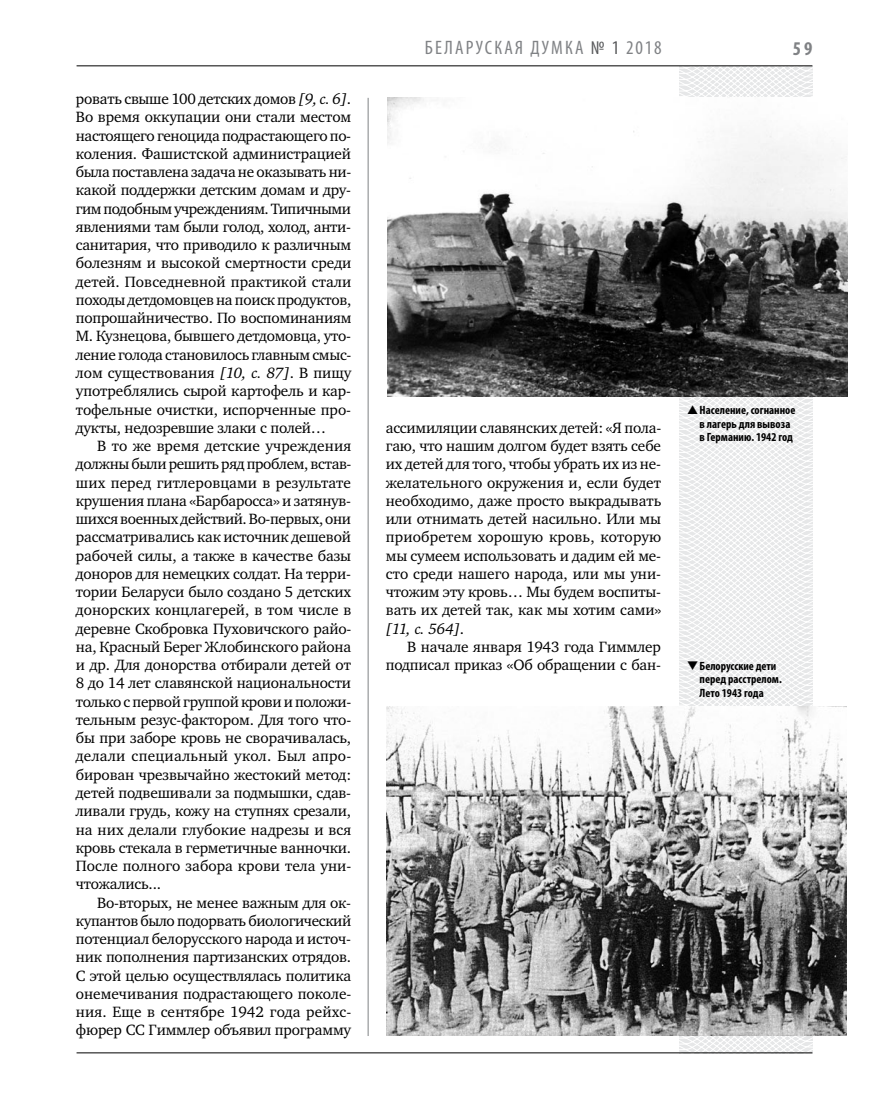
<style>
.page{position:relative;width:872px;height:1106px;background:#fff}
.page>*{position:absolute;margin:0;border:0;box-sizing:border-box;transform-origin:0 0}
.t1{font:condensed 19.5px "Myriad Pro";letter-spacing:.11em;color:#808285}
.t2{font:700 condensed 19.5px "Myriad Pro";color:#808285}
.t3{font:15.3px/18.3px "Charter C";letter-spacing:-.01em;color:#000;text-align:justify}
.t4{font:700 condensed 12px/13.5px "Myriad Pro";color:#000}
.s1{font-style:italic}
.s2{color:#58595b}
</style>
<div class="page">
<hr style="left:368px;top:98px;width:1px;height:938px;background:#808285">
<svg style="left:621px;top:65px;width:227px;height:989px"></svg>
<hr style="left:77px;top:65px;width:735px;height:1px;background:#000">
<hr style="left:77px;top:1052px;width:735px;height:1px;background:#000">
<img style="left:388px;top:97px;width:459px;height:299px">
<img style="left:386px;top:706px;width:460px;height:329px">
<svg style="left:687px;top:405px;width:23px;height:10px"></svg>
<svg style="left:698px;top:669px;width:12px;height:1px"></svg>
<p class="t3" style="left:76px;top:90px;width:277px">ровать свыше 100 детских домов <span class="s1">[9, с. 6]</span>.<br>Во время оккупации они стали местом настоящего геноцида подрастающего по&shy;коления. Фашистской администрацией была поставлена задача не оказывать ни&shy;какой поддержки детским домам и дру&shy;гим подобным учреждениям. Типичными явлениями там были голод, холод, анти&shy;санитария, что приводило к различным болезням и высокой смертности среди детей. Повседневной практикой стали походы детдомовцев на поиск продуктов, попрошайничество. По воспоминаниям М. Кузнецова, бывшего детдомовца, уто&shy;ление голода становилось главным смыс&shy;лом существования <span class="s1">[10, с. 87]</span>. В пищу употреблялись сырой картофель и кар&shy;тофельные очистки, испорченные про&shy;дукты, недозревшие злаки с полей…</p>
<p class="t3" style="left:76px;top:437px;width:277px;text-indent:21px">В то же время детские учреждения должны были решить ряд проблем, встав&shy;ших перед гитлеровцами в результате крушения плана «Барбаросса» и затянув&shy;шихся военных действий. Во-первых, они рассматривались как источник дешевой рабочей силы, а также в качестве базы доноров для немецких солдат. На терри&shy;тории Беларуси было создано 5 детских донорских концлагерей, в том числе в деревне Скобровка Пуховичского райо&shy;на, Красный Берег Жлобинского района и др. Для донорства отбирали детей от 8 до 14 лет славянской национальности только с первой группой крови и положи&shy;тельным резус-фактором. Для того что&shy;бы при заборе кровь не сворачивалась, делали специальный укол. Был апро&shy;бирован чрезвычайно жестокий метод: детей подвешивали за подмышки, сдав&shy;ливали грудь, кожу на ступнях срезали, на них делали глубокие надрезы и вся кровь стекала в герметичные ванночки.<br>После полного забора крови тела уни&shy;чтожались...</p>
<p class="t3" style="left:76px;top:893px;width:277px;text-indent:21px">Во-вторых, не менее важным для ок&shy;купантов было подорвать биологический потенциал белорусского народа и источ&shy;ник пополнения партизанских отрядов.<br>С этой целью осуществлялась политика онемечивания подрастающего поколе&shy;ния. Еще в сентябре 1942 года рейхс&shy;фюрер СС Гиммлер объявил программу</p>
<p class="t1" style="left:425px;top:36px;width:238px">БЕЛАРУСКАЯ ДУМКА <span class="s2">№ 1</span> 2018</p>
<p class="t2" style="left:793px;top:37px;width:21px">59</p>
<p class="t3" style="left:386px;top:418px;width:277px">ассимиляции славянских детей: «Я пола&shy;гаю, что нашим долгом будет взять себе их детей для того, чтобы убрать их из не&shy;желательного окружения и, если будет необходимо, даже просто выкрадывать или отнимать детей насильно. Или мы приобретем хорошую кровь, которую мы сумеем использовать и дадим ей ме&shy;сто среди нашего народа, или мы уни&shy;чтожим эту кровь… Мы будем воспиты&shy;вать их детей так, как мы хотим сами» <span class="s1">[11, с. 564]</span>.</p>
<p class="t3" style="left:386px;top:637px;width:277px;text-align:right">В начале января 1943 года Гиммлер подписал приказ «Об обращении с бан-</p>
<p class="t4" style="left:699px;top:403px;width:97px">Население, согнанное в лагерь для вывоза в Германию. 1942 год</p>
<p class="t4" style="left:699px;top:658px;width:84px;text-indent:-13px">❑Белорусские дети перед расстрелом.<br>Лето 1943 года</p>
</div>
